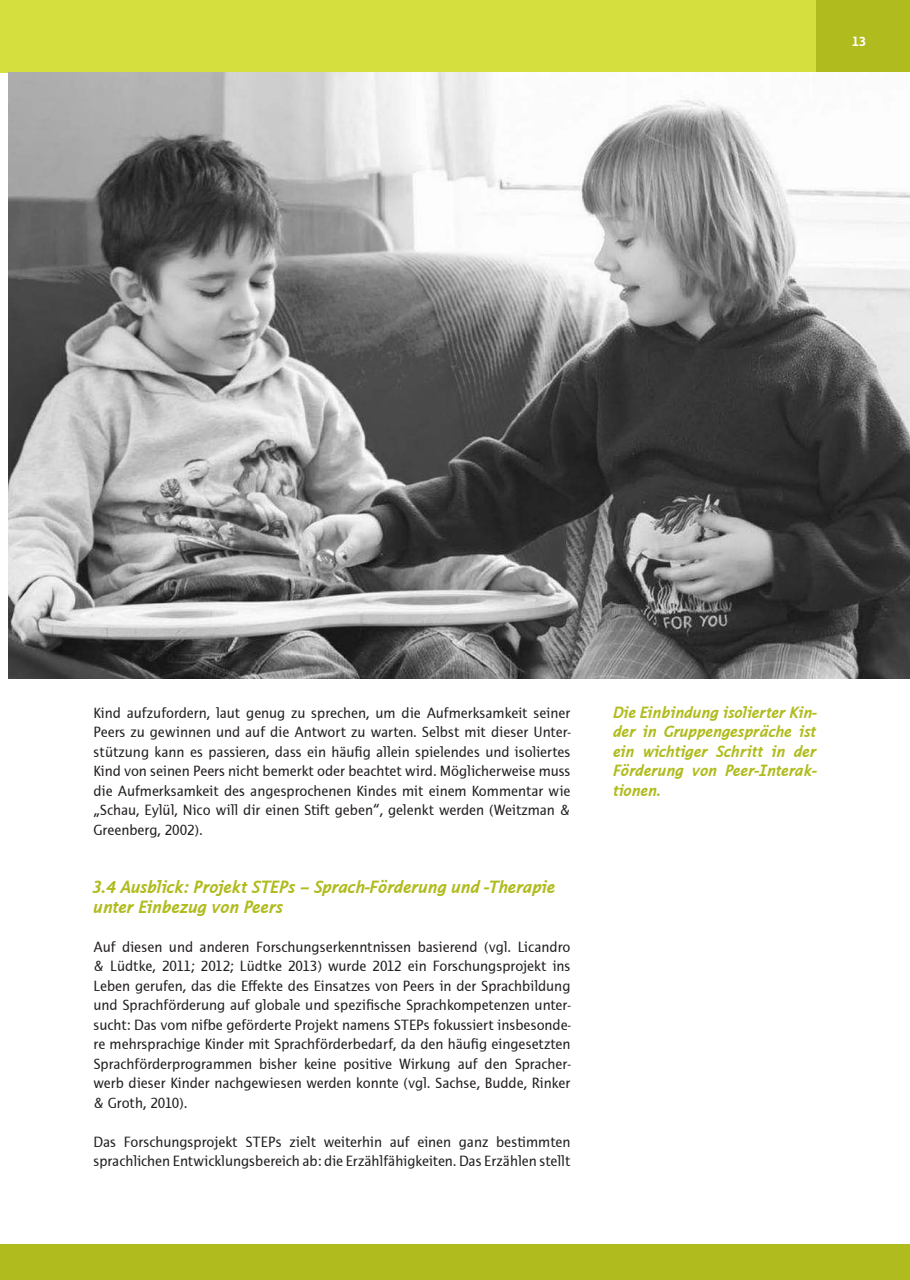
<style>
.page{position:relative;width:910px;height:1280px;background:#fff}
.page>*{position:absolute;margin:0;border:0;box-sizing:border-box;transform-origin:0 0}
.Zwischenüberschrifte{font:italic 700 18px/19.5px "Thordis Sans EF";letter-spacing:-.015em;color:#b0bb1d}
.Infospalte_Headline{font:italic 700 16.5px/19.5px "Thordis Sans EF";letter-spacing:-.015em;color:#b0bb1d;text-align:justify}
.Fließtext{font:15px/19.5px "Thordis Sans EF";color:#231f20;text-align:justify}
.t1{font:700 13.5px "Thordis Sans EF";color:#fff}
</style>
<div class="page">
<div style="left:0;top:1244px;width:9px;height:36px;background:#b0bb1d"></div>
<div style="left:0;top:0;width:9px;height:72px;background:#d5df3e"></div>
<div style="left:9px;top:1244px;width:901px;height:36px;background:#b0bb1d"></div>
<div style="left:9px;top:0;width:901px;height:72px;background:#d5df3e"></div>
<div style="left:816px;top:0;width:94px;height:72px;background:#b0bb1d"></div>
<img style="left:9px;top:72px;width:901px;height:607px">
<p class="t1" style="left:852px;top:34px;width:16px">13</p>
<p class="Fließtext" style="left:94px;top:703px;width:478px">Kind aufzufordern, laut genug zu sprechen, um die Aufmerksamkeit seiner Peers zu gewinnen und auf die Antwort zu warten. Selbst mit dieser Unter&shy;stützung kann es passieren, dass ein häufig allein spielendes und isoliertes Kind von seinen Peers nicht bemerkt oder beachtet wird. Möglicherweise muss die Aufmerksamkeit des angesprochenen Kindes mit einem Kommentar wie „Schau, Eylül, Nico will dir einen Stift geben“, gelenkt werden (Weitzman &amp; Greenberg, 2002).</p>
<p class="Zwischenüberschrifte" style="left:94px;top:877px;width:463px">3.4 Ausblick: Projekt STEPs – Sprach-Förderung und -Therapie unter Einbezug von Peers</p>
<p class="Fließtext" style="left:94px;top:937px;width:478px">Auf diesen und anderen Forschungserkenntnissen basierend (vgl. Licandro &amp; Lüdtke, 2011; 2012; Lüdtke 2013) wurde 2012 ein Forschungsprojekt ins Leben gerufen, das die Effekte des Einsatzes von Peers in der Sprachbildung und Sprachförderung auf globale und spezifische Sprachkompetenzen unter&shy;sucht: Das vom nifbe geförderte Projekt namens STEPs fokussiert insbesonde&shy;re mehrsprachige Kinder mit Sprachförderbedarf, da den häufig eingesetzten Sprachförderprogrammen bisher keine positive Wirkung auf den Spracher&shy;werb dieser Kinder nachgewiesen werden konnte (vgl. Sachse, Budde, Rinker &amp; Groth, 2010).</p>
<p class="Fließtext" style="left:94px;top:1132px;width:478px">Das Forschungsprojekt STEPs zielt weiterhin auf einen ganz bestimmten sprachlichen Entwicklungsbereich ab: die Erzählfähigkeiten. Das Erzählen stellt</p>
<p class="Infospalte_Headline" style="left:613px;top:702px;width:206px">Die Einbindung isolierter Kin&shy;der in Gruppengespräche ist ein wichtiger Schritt in der Förderung von Peer-Interak&shy;tionen.</p>
</div>
